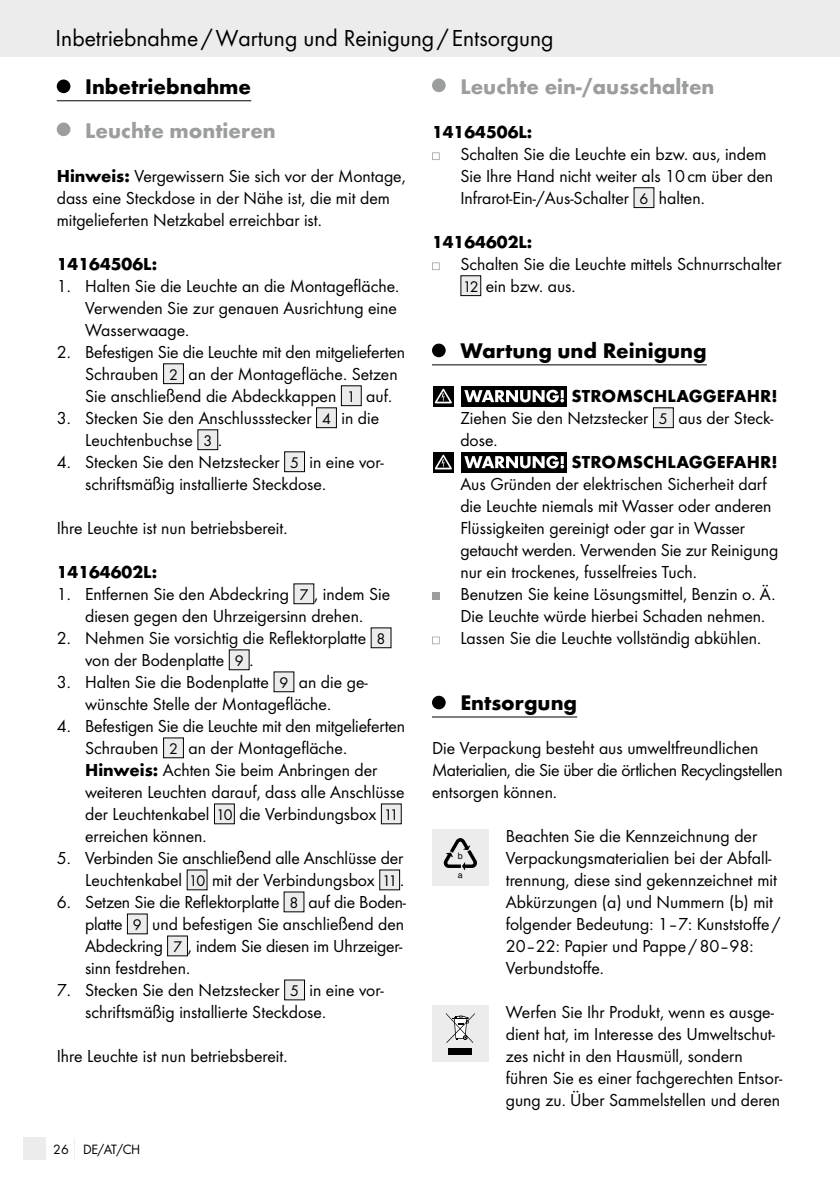
<style>
.page{position:relative;width:840px;height:1191px;background:#fff}
.page>*{position:absolute;margin:0;border:0;box-sizing:border-box;transform-origin:0 0}
.t1{font:24px "Futura Boo";color:#000}
.t2{font:700 22px "Futura";color:#000}
.t3{font:700 22px "Futura";color:#9c9d9d}
.t4{font:18px/22px "Futura Boo";color:#000}
.t5{font:700 18px "Futura";color:#000}
.t6{font:14px "Futura Boo";letter-spacing:-.03em;color:#000}
.t7{font:9px "Helvetica";color:#000}
.t8{font:8.8px "Helvetica";color:#000}
.s1{font-family:"Futura";font-weight:700}
.s2{font-size:16px}
</style>
<div class="page">
<div style="left:0;top:0;width:839px;height:57px;background:#ececec"></div>
<div style="left:23px;top:1137px;width:22px;height:23px;background:#ececec"></div>
<svg style="left:74px;top:1138px;width:1px;height:22px"></svg>
<hr style="left:57px;top:100px;width:194px;height:1px;background:#000">
<div style="left:57px;top:79px;width:13px;height:14px;background:#000;border-radius:50%"></div>
<div style="left:57px;top:122px;width:13px;height:14px;background:#9c9d9d;border-radius:50%"></div>
<div style="left:163px;top:364px;width:20px;height:20px;background:#ececec"></div>
<div style="left:163px;top:363px;width:21px;height:21px;border:1px solid #000"></div>
<div style="left:341px;top:386px;width:20px;height:20px;background:#ececec"></div>
<div style="left:341px;top:385px;width:20px;height:21px;border:1px solid #000"></div>
<div style="left:316px;top:408px;width:20px;height:20px;background:#ececec"></div>
<div style="left:316px;top:407px;width:21px;height:21px;border:1px solid #000"></div>
<div style="left:198px;top:430px;width:20px;height:20px;background:#ececec"></div>
<div style="left:284px;top:452px;width:20px;height:20px;background:#ececec"></div>
<div style="left:284px;top:451px;width:21px;height:21px;border:1px solid #000"></div>
<div style="left:294px;top:584px;width:19px;height:20px;background:#ececec"></div>
<div style="left:371px;top:628px;width:20px;height:20px;background:#ececec"></div>
<div style="left:229px;top:650px;width:20px;height:20px;background:#ececec"></div>
<div style="left:229px;top:649px;width:20px;height:21px;border:1px solid #000"></div>
<div style="left:274px;top:672px;width:20px;height:20px;background:#ececec"></div>
<div style="left:163px;top:738px;width:20px;height:20px;background:#ececec"></div>
<div style="left:163px;top:737px;width:21px;height:21px;border:1px solid #000"></div>
<div style="left:214px;top:804px;width:20px;height:20px;background:#ececec"></div>
<div style="left:214px;top:803px;width:21px;height:21px;border:1px solid #000"></div>
<div style="left:381px;top:804px;width:20px;height:20px;background:#ececec"></div>
<div style="left:187px;top:870px;width:20px;height:20px;background:#ececec"></div>
<div style="left:379px;top:870px;width:20px;height:20px;background:#ececec"></div>
<div style="left:379px;top:869px;width:21px;height:21px;border:1px solid #000"></div>
<div style="left:284px;top:892px;width:20px;height:20px;background:#ececec"></div>
<div style="left:127px;top:914px;width:20px;height:20px;background:#ececec"></div>
<div style="left:127px;top:913px;width:21px;height:21px;border:1px solid #000"></div>
<div style="left:167px;top:936px;width:20px;height:20px;background:#ececec"></div>
<div style="left:167px;top:935px;width:21px;height:21px;border:1px solid #000"></div>
<div style="left:284px;top:980px;width:20px;height:20px;background:#ececec"></div>
<div style="left:284px;top:979px;width:21px;height:21px;border:1px solid #000"></div>
<hr style="left:432px;top:364px;width:274px;height:1px;background:#000">
<hr style="left:432px;top:716px;width:145px;height:1px;background:#000">
<div style="left:432px;top:78px;width:13px;height:14px;background:#9c9d9d;border-radius:50%"></div>
<svg style="left:432px;top:152px;width:7px;height:8px"></svg>
<div style="left:633px;top:188px;width:20px;height:20px;background:#ececec"></div>
<div style="left:633px;top:187px;width:21px;height:21px;border:1px solid #000"></div>
<svg style="left:432px;top:262px;width:7px;height:8px"></svg>
<div style="left:460px;top:276px;width:20px;height:20px;background:#ececec"></div>
<div style="left:460px;top:275px;width:21px;height:21px;border:1px solid #000"></div>
<div style="left:432px;top:343px;width:13px;height:14px;background:#000;border-radius:50%"></div>
<div style="left:461px;top:386px;width:106px;height:20px;background:#000"></div>
<svg style="left:433px;top:386px;width:20px;height:20px"></svg>
<svg style="left:434px;top:389px;width:17px;height:14px"></svg>
<svg style="left:464px;top:390px;width:99px;height:12px"></svg>
<div style="left:653px;top:408px;width:20px;height:20px;background:#ececec"></div>
<div style="left:652px;top:407px;width:21px;height:21px;border:1px solid #000"></div>
<div style="left:461px;top:452px;width:106px;height:20px;background:#000"></div>
<svg style="left:433px;top:452px;width:20px;height:20px"></svg>
<svg style="left:434px;top:455px;width:17px;height:14px"></svg>
<svg style="left:464px;top:456px;width:99px;height:12px"></svg>
<div style="left:432px;top:592px;width:7px;height:8px;background:#9c9d9d"></div>
<svg style="left:432px;top:636px;width:7px;height:8px"></svg>
<div style="left:432px;top:695px;width:13px;height:14px;background:#000;border-radius:50%"></div>
<div style="left:432px;top:829px;width:56px;height:57px;background:#ececec"></div>
<svg style="left:443px;top:838px;width:33px;height:32px"></svg>
<div style="left:432px;top:1005px;width:56px;height:57px;background:#ececec"></div>
<div style="left:448px;top:1048px;width:24px;height:7px;background:#000"></div>
<svg style="left:445px;top:1013px;width:29px;height:30px"></svg>
<h1 class="t1" style="left:56px;top:24px;width:499px">Inbetriebnahme /Wartung und Reinigung/ Entsorgung</h1>
<p class="t2" style="left:85px;top:73px;width:167px">Inbetriebnahme</p>
<p class="t3" style="left:85px;top:117px;width:192px">Leuchte montieren</p>
<p class="t4" style="left:57px;top:165px;width:350px"><span class="s1">Hinweis:</span> Vergewissern Sie sich vor der Montage, dass eine Steckdose in der Nähe ist, die mit dem mitgelieferten Netzkabel erreichbar ist.</p>
<p class="t5" style="left:57px;top:253px;width:102px">14164506L:</p>
<p class="t4" style="left:85px;top:275px;width:315px;text-indent:-28px">1. Halten Sie die Leuchte an die Montagefläche.<br>Verwenden Sie zur genauen Ausrichtung eine<br>Wasserwaage.</p>
<p class="t4" style="left:85px;top:341px;width:321px;text-indent:-28px">2. Befestigen Sie die Leuchte mit den mitgelieferten<br>Schrauben <span class="s2">2</span> an der Montagefläche. Setzen<br>Sie anschließend die Abdeckkappen <span class="s2">1</span> auf.</p>
<p class="t4" style="left:85px;top:407px;width:295px;text-indent:-28px">3. Stecken Sie den Anschlussstecker <span class="s2">4</span> in die<br>Leuchtenbuchse <span class="s2">3</span> .</p>
<p class="t4" style="left:85px;top:451px;width:300px;text-indent:-28px">4. Stecken Sie den Netzstecker <span class="s2">5</span> in eine vor&shy;schriftsmäßig installierte Steckdose.</p>
<p class="t4" style="left:57px;top:517px;width:232px">Ihre Leuchte ist nun betriebsbereit.</p>
<p class="t5" style="left:57px;top:561px;width:102px">14164602L:</p>
<p class="t4" style="left:57px;top:583px;width:335px;text-align:center">1. Entfernen Sie den Abdeckring <span class="s2">7</span> , indem Sie diesen gegen den Uhrzeigersinn drehen.</p>
<p class="t4" style="left:85px;top:627px;width:302px;text-indent:-28px">2. Nehmen Sie vorsichtig die Reflektorplatte <span class="s2">8 </span>von der Bodenplatte <span class="s2">9</span> .</p>
<p class="t4" style="left:57px;top:671px;width:312px;text-align:center">3. Halten Sie die Bodenplatte <span class="s2">9</span> an die ge&shy;wünschte Stelle der Montagefläche.</p>
<p class="t4" style="left:85px;top:715px;width:321px;text-indent:-28px">4. Befestigen Sie die Leuchte mit den mitgelieferten Schrauben <span class="s2">2</span> an der Montagefläche.<br><span class="s1">Hinweis:</span> Achten Sie beim Anbringen der weiteren Leuchten darauf, dass alle Anschlüsse der Leuchtenkabel <span class="s2">10</span> die Verbindungsbox <span class="s2">11 </span>erreichen können.</p>
<p class="t4" style="left:57px;top:847px;width:349px;text-align:right">5. Verbinden Sie anschließend alle Anschlüsse der<br>Leuchtenkabel <span class="s2">10</span> mit der Verbindungsbox <span class="s2">11</span> .</p>
<p class="t4" style="left:85px;top:891px;width:322px;text-indent:-28px">6. Setzen Sie die Reflektorplatte <span class="s2">8</span> auf die Boden&shy;platte <span class="s2">9</span> und befestigen Sie anschließend den Abdeckring <span class="s2">7</span> , indem Sie diesen im Uhrzeiger&shy;sinn festdrehen.</p>
<p class="t4" style="left:85px;top:979px;width:300px;text-indent:-28px">7. Stecken Sie den Netzstecker <span class="s2">5</span> in eine vor&shy;schriftsmäßig installierte Steckdose.</p>
<p class="t4" style="left:57px;top:1045px;width:232px">Ihre Leuchte ist nun betriebsbereit.</p>
<p class="t6" style="left:53px;top:1141px;width:88px">26 DE/AT/CH</p>
<p class="t3" style="left:460px;top:73px;width:255px">Leuchte ein-/ausschalten</p>
<p class="t5" style="left:432px;top:121px;width:102px">14164506L:</p>
<p class="t4" style="left:460px;top:143px;width:314px">Schalten Sie die Leuchte ein bzw. aus, indem<br>Sie Ihre Hand nicht weiter als 10cm über den<br>Infrarot-Ein-/Aus-Schalter <span class="s2">6</span> halten.</p>
<p class="t5" style="left:432px;top:231px;width:102px">14164602L:</p>
<p class="t4" style="left:460px;top:253px;width:322px">Schalten Sie die Leuchte mittels Schnurrschalter<br><span class="s2">12</span> ein bzw. aus.</p>
<p class="t2" style="left:460px;top:337px;width:248px">Wartung und Reinigung</p>
<p class="t5" style="left:571px;top:385px;width:207px">STROMSCHLAGGEFAHR!</p>
<p class="t4" style="left:460px;top:407px;width:314px">Ziehen Sie den Netzstecker <span class="s2">5</span> aus der Steck&shy;dose.</p>
<p class="t5" style="left:571px;top:451px;width:207px">STROMSCHLAGGEFAHR!</p>
<p class="t4" style="left:460px;top:473px;width:319px">Aus Gründen der elektrischen Sicherheit darf die Leuchte niemals mit Wasser oder anderen Flüssigkeiten gereinigt oder gar in Wasser getaucht werden. Verwenden Sie zur Reinigung nur ein trockenes, fusselfreies Tuch.<br>Benutzen Sie keine Lösungsmittel, Benzin o. Ä.<br>Die Leuchte würde hierbei Schaden nehmen.<br>Lassen Sie die Leuchte vollständig abkühlen.</p>
<p class="t2" style="left:460px;top:689px;width:118px">Entsorgung</p>
<p class="t4" style="left:432px;top:737px;width:352px">Die Verpackung besteht aus umweltfreundlichen<br>Materialien, die Sie über die örtlichen Recyclingstellen entsorgen können.</p>
<p class="t7" style="left:457px;top:849px;width:7px">b</p>
<p class="t8" style="left:457px;top:867px;width:6px">a</p>
<p class="t4" style="left:505px;top:825px;width:276px">Beachten Sie die Kennzeichnung der Verpackungsmaterialien bei der Abfall&shy;trennung, diese sind gekennzeichnet mit Abkürzungen (a) und Nummern (b) mit folgender Bedeutung: 1–7: Kunststoffe / 20–22: Papier und Pappe /80–98:<br>Verbundstoffe.</p>
<p class="t4" style="left:505px;top:1001px;width:278px">Werfen Sie Ihr Produkt, wenn es ausge&shy;dient hat, im Interesse des Umweltschut&shy;zes nicht in den Hausmüll, sondern führen Sie es einer fachgerechten Entsor&shy;gung zu. Über Sammelstellen und deren</p>
</div>
